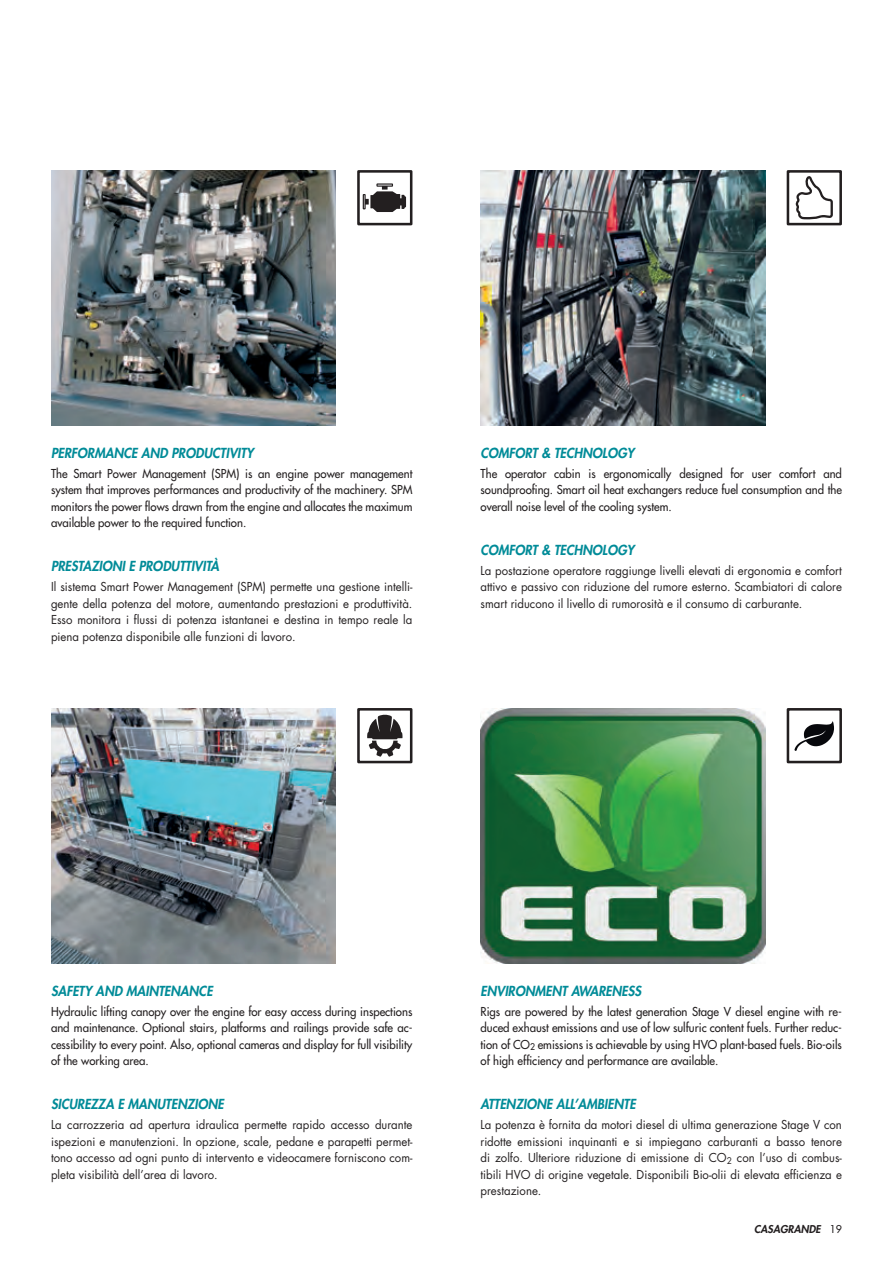
<style>
.page{position:relative;width:893px;height:1263px;background:#fff}
.page>*{position:absolute;margin:0;border:0;box-sizing:border-box;transform-origin:0 0}
.t1{font:italic 800 13.5px "Futura Std";color:#008b98;scale:.95 1}
.t2{font:12px/16.5px "Futura Std";color:#231f20;text-align:justify;scale:.95 1}
.t3{font:500 12px/16.5px "Futura Std";color:#231f20;text-align:justify;scale:.95 1}
.t4{font:italic 800 10.5px "Futura Std";color:#231f20}
.s1{font-weight:500;font-style:normal}
</style>
<div class="page">
<img style="left:51px;top:170px;width:285px;height:255px">
<img style="left:480px;top:170px;width:285px;height:255px">
<img style="left:51px;top:708px;width:285px;height:255px">
<img style="left:480px;top:708px;width:285px;height:255px">
<div style="left:357px;top:170px;width:55px;height:55px;border:3px solid #231f20"></div>
<svg style="left:363px;top:183px;width:43px;height:29px"></svg>
<div style="left:787px;top:170px;width:55px;height:55px;border:3px solid #231f20"></div>
<svg style="left:796px;top:176px;width:37px;height:43px"></svg>
<div style="left:357px;top:708px;width:55px;height:55px;border:3px solid #231f20"></div>
<svg style="left:367px;top:714px;width:35px;height:43px"></svg>
<div style="left:787px;top:708px;width:55px;height:55px;border:3px solid #231f20"></div>
<svg style="left:794px;top:721px;width:40px;height:30px"></svg>
<p class="t1" style="left:51px;top:444px;width:215px">PERFORMANCE AND PRODUCTIVITY</p>
<p class="t3" style="left:51px;top:465px;width:382px">The Smart Power Management (SPM) is an engine power management system that improves performances and productivity of the machinery. SPM monitors the power flows drawn from the engine and allocates the maximum available power to the required function.</p>
<p class="t1" style="left:51px;top:558px;width:178px">PRESTAZIONI E PRODUTTIVITÀ</p>
<p class="t2" style="left:51px;top:579px;width:382px">Il sistema Smart Power Management (SPM) permette una gestione intelli&shy;gente della potenza del motore, aumentando prestazioni e produttività.<br>Esso monitora i flussi di potenza istantanei e destina in tempo reale la piena potenza disponibile alle funzioni di lavoro.</p>
<p class="t1" style="left:480px;top:444px;width:163px">COMFORT &amp; TECHNOLOGY</p>
<p class="t3" style="left:480px;top:465px;width:382px">The operator cabin is ergonomically designed for user comfort and soundproofing. Smart oil heat exchangers reduce fuel consumption and the overall noise level of the cooling system.</p>
<p class="t1" style="left:480px;top:541px;width:163px">COMFORT &amp; TECHNOLOGY</p>
<p class="t2" style="left:480px;top:562px;width:382px">La postazione operatore raggiunge livelli elevati di ergonomia e comfort attivo e passivo con riduzione del rumore esterno. Scambiatori di calore smart riducono il livello di rumorosità e il consumo di carburante.</p>
<p class="t1" style="left:51px;top:982px;width:172px">SAFETY AND MAINTENANCE</p>
<p class="t3" style="left:51px;top:1003px;width:382px">Hydraulic lifting canopy over the engine for easy access during inspections and maintenance. Optional stairs, platforms and railings provide safe ac&shy;cessibility to every point. Also, optional cameras and display for full visibility of the working area.</p>
<p class="t1" style="left:51px;top:1096px;width:183px">SICUREZZA E MANUTENZIONE</p>
<p class="t2" style="left:51px;top:1117px;width:382px">La carrozzeria ad apertura idraulica permette rapido accesso durante ispezioni e manutenzioni. In opzione, scale, pedane e parapetti permet&shy;tono accesso ad ogni punto di intervento e videocamere forniscono com&shy;pleta visibilità dell’area di lavoro.</p>
<p class="t1" style="left:480px;top:982px;width:171px">ENVIRONMENT AWARENESS</p>
<p class="t3" style="left:480px;top:1003px;width:382px">Rigs are powered by the latest generation Stage V diesel engine with re&shy;duced exhaust emissions and use of low sulfuric content fuels. Further reduc&shy;tion of CO<sub>2</sub> emissions is achievable by using HVO plant-based fuels. Bio-oils of high efficiency and performance are available.</p>
<p class="t1" style="left:480px;top:1096px;width:165px">ATTENZIONE ALL’AMBIENTE</p>
<p class="t2" style="left:480px;top:1117px;width:382px">La potenza è fornita da motori diesel di ultima generazione Stage V con ridotte emissioni inquinanti e si impiegano carburanti a basso tenore di zolfo. Ulteriore riduzione di emissione di CO<sub>2</sub> con l’uso di combus&shy;tibili HVO di origine vegetale. Disponibili Bio-olii di elevata efficienza e prestazione.</p>
<p class="t4" style="left:754px;top:1223px;width:89px">CASAGRANDE <span class="s1">19</span></p>
</div>
